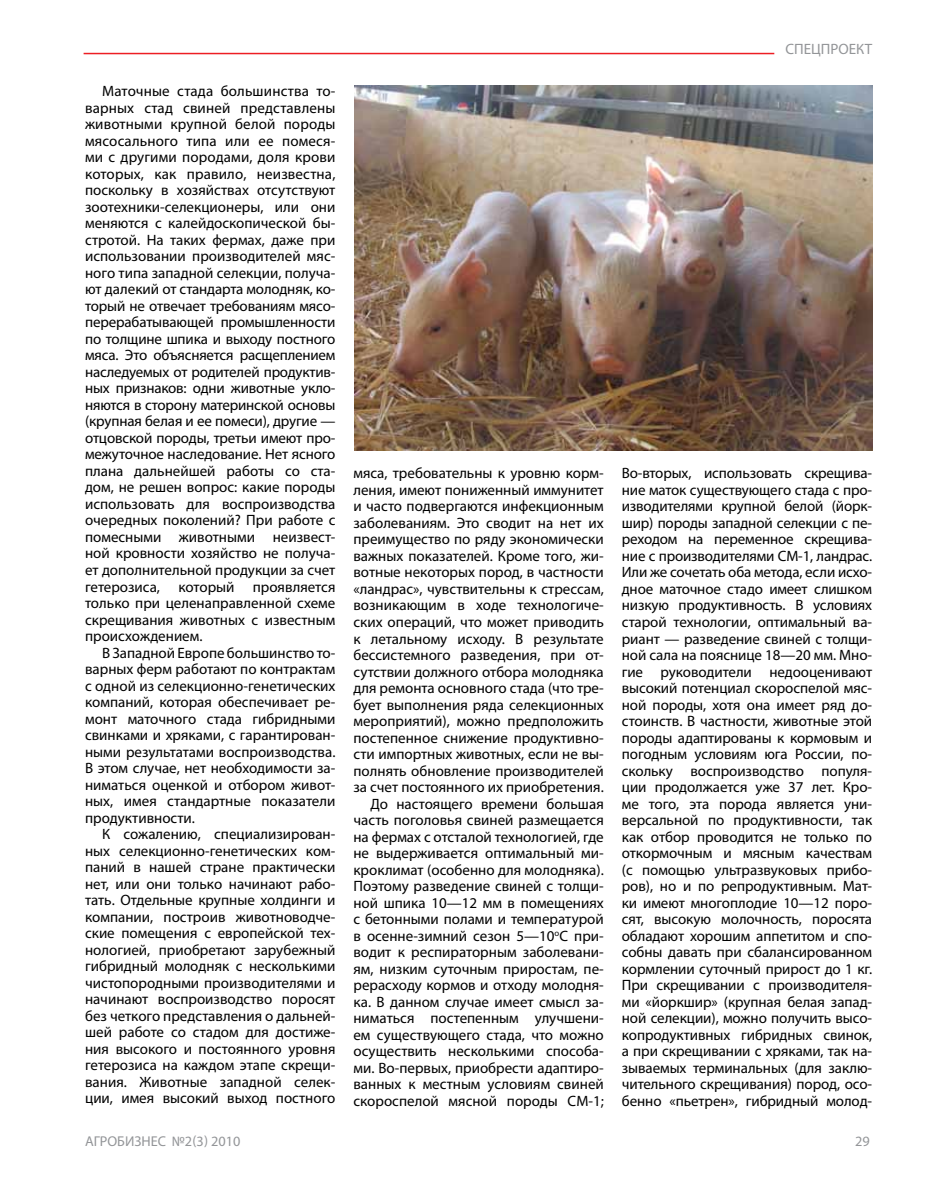
<style>
.page{position:relative;width:936px;height:1191px;background:#fff}
.page>*{position:absolute;margin:0;border:0;box-sizing:border-box;transform-origin:0 0}
.t1{font:15px/16.5px "Myriad Pro";color:#000;text-align:justify}
.t2{font:15px "Myriad Pro";color:#939598}
.t3{font:14.25px "Myriad Pro";color:#939598}
</style>
<div class="page">
<hr style="left:84px;top:53px;width:690px;height:1px;background:#ed1e24">
<img style="left:354px;top:85px;width:518px;height:365px">
<p class="t1" style="left:85px;top:83px;width:252px;text-indent:17px">Маточные стада большинства то&shy;варных стад свиней представлены животными крупной белой породы мясосального типа или ее помеся&shy;ми с другими породами, доля крови которых, как правило, неизвестна, поскольку в хозяйствах отсутствуют зоотехники-селекционеры, или они меняются с калейдоскопической бы&shy;стротой. На таких фермах, даже при использовании производителей мяс&shy;ного типа западной селекции, получа&shy;ют далекий от стандарта молодняк, ко&shy;торый не отвечает требованиям мясо&shy;перерабатывающей промышленности по толщине шпика и выходу постного мяса. Это объясняется расщеплением наследуемых от родителей продуктив&shy;ных признаков: одни животные укло&shy;няются в сторону материнской основы (крупная белая и ее помеси), другие — отцовской породы, третьи имеют про&shy;межуточное наследование. Нет ясного плана дальнейшей работы со ста&shy;дом, не решен вопрос: какие породы использовать для воспроизводства очередных поколений? При работе с помесными животными неизвест&shy;ной кровности хозяйство не получа&shy;ет дополнительной продукции за счет гетерозиса, который проявляется только при целенаправленной схеме скрещивания животных с известным происхождением.</p>
<p class="t1" style="left:85px;top:644px;width:252px;text-indent:17px">В Западной Европе большинство то&shy;варных ферм работают по контрактам с одной из селекционно-генетических компаний, которая обеспечивает ре&shy;монт маточного стада гибридными свинками и хряками, с гарантирован&shy;ными результатами воспроизводства.<br>В этом случае, нет необходимости за&shy;ниматься оценкой и отбором живот&shy;ных, имея стандартные показатели продуктивности.</p>
<p class="t1" style="left:85px;top:825px;width:252px;text-indent:17px">К сожалению, специализирован&shy;ных селекционно-генетических ком&shy;паний в нашей стране практически нет, или они только начинают рабо&shy;тать. Отдельные крупные холдинги и компании, построив животноводче&shy;ские помещения с европейской тех&shy;нологией, приобретают зарубежный гибридный молодняк с несколькими чистопородными производителями и начинают воспроизводство поросят без четкого представления о дальней&shy;шей работе со стадом для достиже&shy;ния высокого и постоянного уровня гетерозиса на каждом этапе скрещи&shy;вания. Животные западной селек&shy;ции, имея высокий выход постного</p>
<p class="t2" style="left:785px;top:40px;width:88px">СПЕЦПРОЕКТ</p>
<p class="t1" style="left:353px;top:465px;width:252px;text-align:right">мяса, требовательны к уровню корм&shy;ления, имеют пониженный иммунитет и часто подвергаются инфекционным заболеваниям. Это сводит на нет их преимущество по ряду экономически важных показателей. Кроме того, жи&shy;вотные некоторых пород, в частности «ландрас», чувствительны к стрессам, возникающим в ходе технологиче&shy;ских операций, что может приводить к летальному исходу. В результате бессистемного разведения, при от&shy;сутствии должного отбора молодняка для ремонта основного стада (что тре&shy;бует выполнения ряда селекционных мероприятий), можно предположить постепенное снижение продуктивно&shy;сти импортных животных, если не вы&shy;полнять обновление производителей за счет постоянного их приобретения.<br>До настоящего времени большая часть поголовья свиней размещается на фермах с отсталой технологией, где не выдерживается оптимальный ми&shy;кроклимат (особенно для молодняка).<br>Поэтому разведение свиней с толщи&shy;ной шпика 10—12 мм в помещениях с бетонными полами и температурой в осенне-зимний сезон 5—10<sup>о</sup>С при&shy;водит к респираторным заболевани&shy;ям, низким суточным приростам, пе&shy;рерасходу кормов и отходу молодня&shy;ка. В данном случае имеет смысл за&shy;ниматься постепенным улучшени&shy;ем существующего стада, что можно осуществить несколькими способа&shy;ми. Во-первых, приобрести адаптиро&shy;ванных к местным условиям свиней скороспелой мясной породы СМ-1;</p>
<p class="t1" style="left:621px;top:465px;width:252px">Во-вторых, использовать скрещива&shy;ние маток существующего стада с про&shy;изводителями крупной белой (йорк&shy;шир) породы западной селекции с пе&shy;реходом на переменное скрещива&shy;ние с производителями СМ-1, ландрас.<br>Или же сочетать оба метода, если исхо&shy;дное маточное стадо имеет слишком низкую продуктивность. В условиях старой технологии, оптимальный ва&shy;риант — разведение свиней с толщи&shy;ной сала на пояснице 18—20 мм. Мно&shy;гие руководители недооценивают высокий потенциал скороспелой мяс&shy;ной породы, хотя она имеет ряд до&shy;стоинств. В частности, животные этой породы адаптированы к кормовым и погодным условиям юга России, по&shy;скольку воспроизводство популя&shy;ции продолжается уже 37 лет. Кро&shy;ме того, эта порода является уни&shy;версальной по продуктивности, так как отбор проводится не только по откормочным и мясным качествам (с помощью ультразвуковых прибо&shy;ров), но и по репродуктивным. Мат&shy;ки имеют многоплодие 10—12 поро&shy;сят, высокую молочность, поросята обладают хорошим аппетитом и спо&shy;собны давать при сбалансированном кормлении суточный прирост до 1 кг.<br>При скрещивании с производителя&shy;ми «йоркшир» (крупная белая запад&shy;ной селекции), можно получить высо&shy;копродуктивных гибридных свинок, а при скрещивании с хряками, так на&shy;зываемых терминальных (для заклю&shy;чительного скрещивания) пород, осо&shy;бенно «пьетрен», гибридный молод-</p>
<p class="t3" style="left:85px;top:1132px;width:157px">АГРОБИЗНЕС №2(3) 2010</p>
<p class="t3" style="left:855px;top:1132px;width:16px">29</p>
</div>
